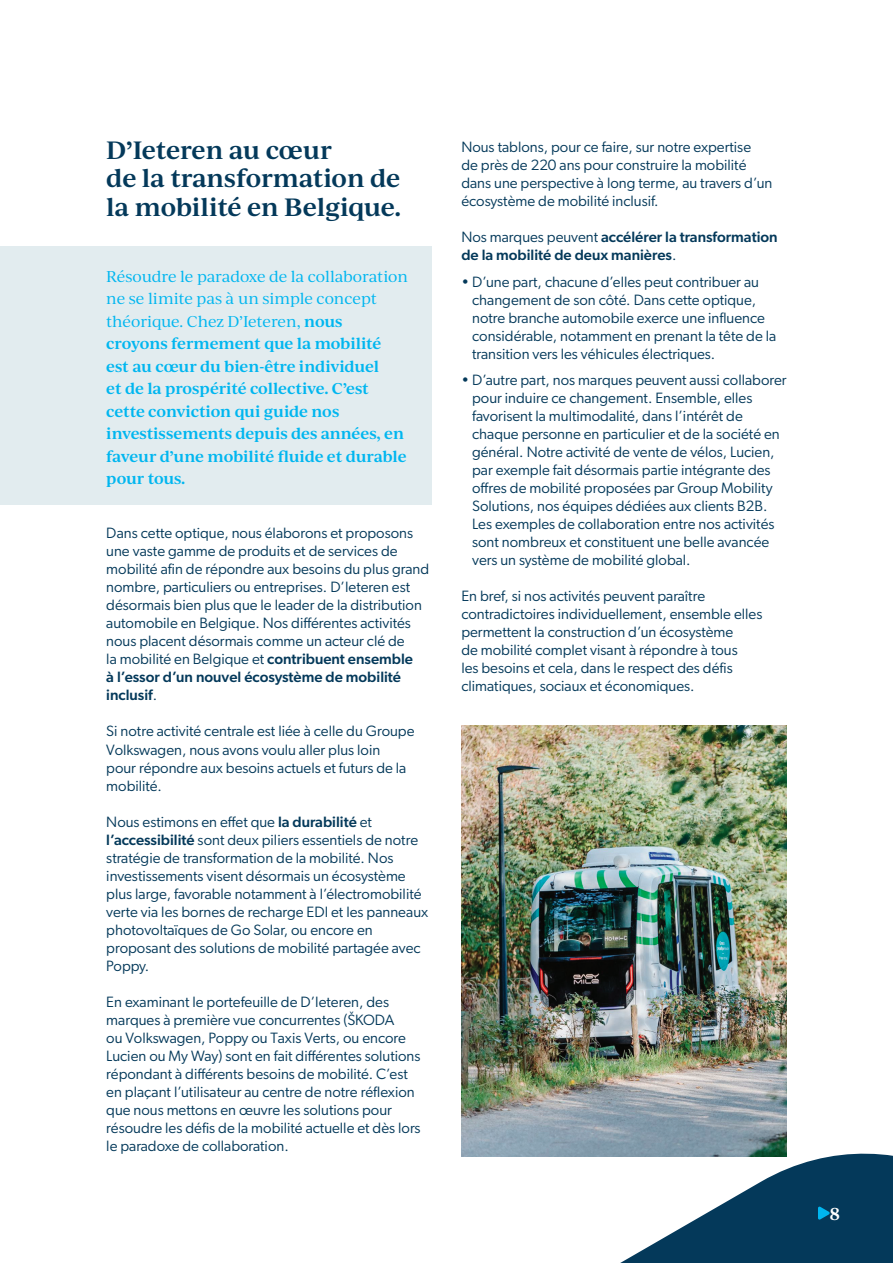
<style>
.page{position:relative;width:893px;height:1263px;background:#fff}
.page>*{position:absolute;margin:0;border:0;box-sizing:border-box;transform-origin:0 0}
.t1{font:600 24px/28.8px "Ivy Journal";letter-spacing:-.015em;color:#04395a}
.t2{font:600 16.5px "Ivy Journal";color:#fff}
.t3{font:15px/18px "Gibson";color:#04395a}
.t4{font:600 15px/22.5px "Ivy Journal";letter-spacing:-.01em;color:#00b6f0}
.t5{font:500 15px/18px "Gibson";color:#04395a}
.s1{font-weight:400}
.s2{font-weight:500}
</style>
<div class="page">
<svg style="left:620px;top:1153px;width:273px;height:110px;fill:#04395a"></svg>
<svg style="left:818px;top:1206px;width:12px;height:14px"></svg>
<div style="left:0;top:246px;width:432px;height:259px;background:#e2ecef"></div>
<img style="left:461px;top:725px;width:326px;height:432px">
<h1 class="t1" style="left:106px;top:134px;width:296px">D’Ieteren au cœur<br>de la transformation de la mobilité en Belgique.</h1>
<p class="t4" style="left:106px;top:264px;width:303px"><span class="s1">Résoudre le paradoxe de la collaboration ne se limite pas à un simple concept théorique. Chez D’Ieteren,</span> nous<br>croyons fermement que la mobilité<br>est au cœur du bien-être individuel<br>et de la prospérité collective. C’est cette conviction qui guide nos investissements depuis des années, en faveur d’une mobilité fluide et durable pour tous.</p>
<p class="t3" style="left:106px;top:524px;width:324px">Dans cette optique, nous élaborons et proposons une vaste gamme de produits et de services de mobilité afin de répondre aux besoins du plus grand nombre, particuliers ou entreprises. D’Ieteren est désormais bien plus que le leader de la distribution automobile en Belgique. Nos différentes activités nous placent désormais comme un acteur clé de<br>la mobilité en Belgique et <span class="s2">contribuent ensemble<br>à l’essor d’un nouvel écosystème de mobilité inclusif</span>.</p>
<p class="t3" style="left:106px;top:722px;width:310px">Si notre activité centrale est liée à celle du Groupe Volkswagen, nous avons voulu aller plus loin<br>pour répondre aux besoins actuels et futurs de la mobilité.</p>
<p class="t3" style="left:106px;top:812px;width:323px">Nous estimons en effet que <span class="s2">la durabilité</span> et <span class="s2">l’accessibilité</span> sont deux piliers essentiels de notre stratégie de transformation de la mobilité. Nos investissements visent désormais un écosystème plus large, favorable notamment à l’électromobilité verte via les bornes de recharge EDI et les panneaux photovoltaïques de Go Solar, ou encore en proposant des solutions de mobilité partagée avec Poppy.</p>
<p class="t3" style="left:106px;top:992px;width:316px">En examinant le portefeuille de D’Ieteren, des marques à première vue concurrentes (ŠKODA<br>ou Volkswagen, Poppy ou Taxis Verts, ou encore Lucien ou My Way) sont en fait différentes solutions répondant à différents besoins de mobilité. C’est en plaçant l’utilisateur au centre de notre réflexion que nous mettons en œuvre les solutions pour résoudre les défis de la mobilité actuelle et dès lors le paradoxe de collaboration.</p>
<p class="t3" style="left:461px;top:138px;width:313px">Nous tablons, pour ce faire, sur notre expertise<br>de près de 220 ans pour construire la mobilité dans une perspective à long terme, au travers d’un écosystème de mobilité inclusif.</p>
<p class="t5" style="left:461px;top:228px;width:318px"><span class="s1">Nos marques peuvent</span> accélérer la transformation de la mobilité de deux manières<span class="s1">.</span></p>
<p class="t3" style="left:472px;top:272px;width:306px;text-indent:-11px">• D’une part, chacune d’elles peut contribuer au changement de son côté. Dans cette optique, notre branche automobile exerce une influence considérable, notamment en prenant la tête de la transition vers les véhicules électriques.</p>
<p class="t3" style="left:472px;top:371px;width:316px;text-indent:-11px">• D’autre part, nos marques peuvent aussi collaborer pour induire ce changement. Ensemble, elles favorisent la multimodalité, dans l’intérêt de chaque personne en particulier et de la société en général. Notre activité de vente de vélos, Lucien, par exemple fait désormais partie intégrante des offres de mobilité proposées par Group Mobility Solutions, nos équipes dédiées aux clients B2B.<br>Les exemples de collaboration entre nos activités sont nombreux et constituent une belle avancée vers un système de mobilité global.</p>
<p class="t3" style="left:461px;top:587px;width:303px">En bref, si nos activités peuvent paraître contradictoires individuellement, ensemble elles permettent la construction d’un écosystème<br>de mobilité complet visant à répondre à tous<br>les besoins et cela, dans le respect des défis climatiques, sociaux et économiques.</p>
<p class="t2" style="left:830px;top:1201px;width:12px">8</p>
</div>
